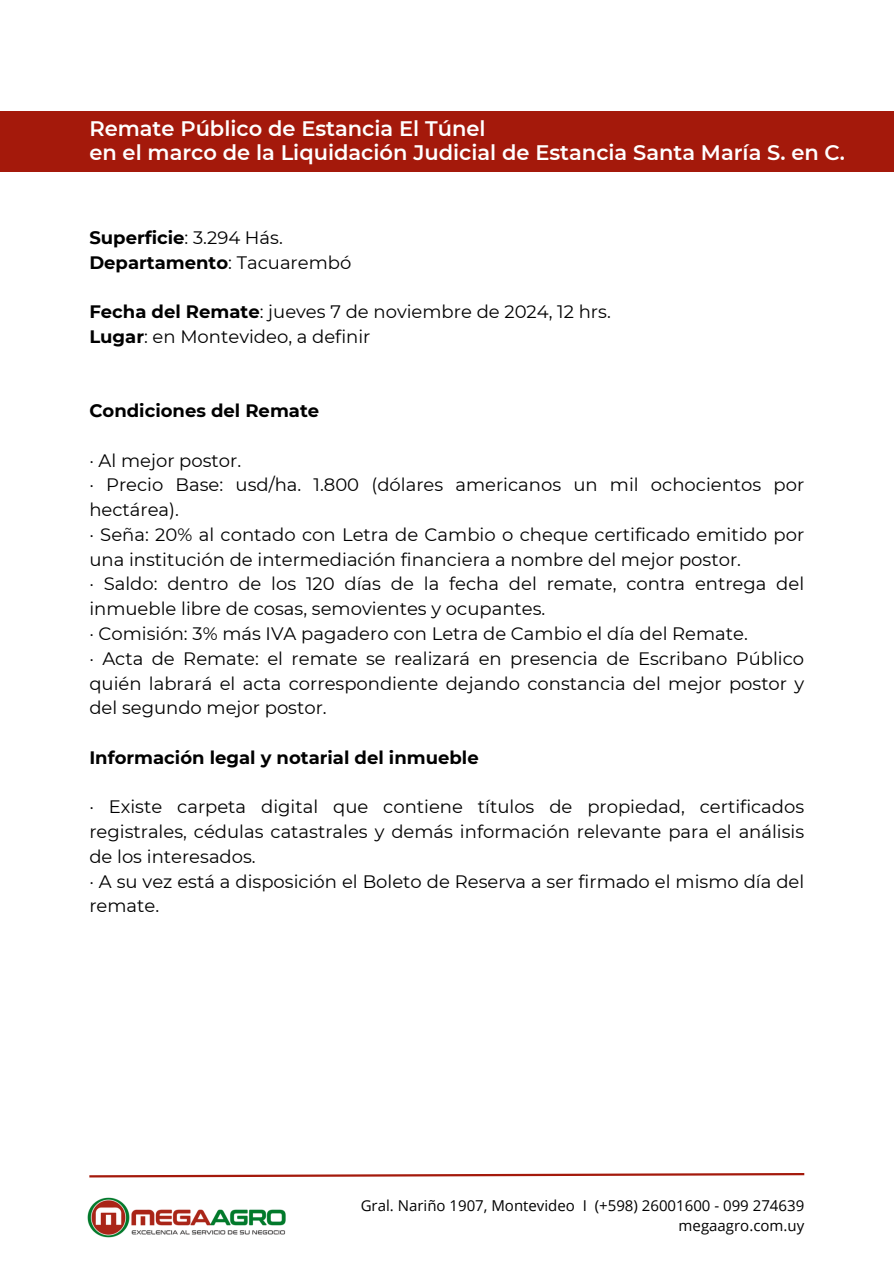
<style>
.page{position:relative;width:894px;height:1264px;background:#fff}
.page>*{position:absolute;margin:0;border:0;box-sizing:border-box;transform-origin:0 0}
.t1{font:600 21px/24.8px "Montserrat";color:#fff}
.t2{font:18px/24.8px "Montserrat";color:#000}
.t3{font:700 18px/24.8px "Montserrat";color:#000}
.t4{font:15px/20.2px "Open Sans";color:#000;text-align:right}
.s1{font-weight:400}
.s2{font-weight:700}
</style>
<div class="page">
<div style="left:0;top:111px;width:893px;height:60px;background:#a4190b"></div>
<svg style="left:89px;top:1173px;width:716px;height:5px"></svg>
<img style="left:87px;top:1197px;width:199px;height:41px">
<h3 class="t1" style="left:89px;top:116px;width:757px">Remate Público de Estancia El Túnel<br>en el marco de la Liquidación Judicial de Estancia Santa María S. en C.</h3>
<h1 class="t3" style="left:89px;top:225px;width:263px">Superficie<span class="s1">: 3.294 Hás.<br></span>Departamento<span class="s1">: Tacuarembó</span></h1>
<h3 class="t2" style="left:89px;top:299px;width:523px"><span class="s2">Fecha del Remate</span>: jueves 7 de noviembre de 2024, 12 hrs.<br><span class="s2">Lugar</span>: en Montevideo, a definir</h3>
<h3 class="t3" style="left:89px;top:398px;width:231px">Condiciones del Remate</h3>
<h2 class="t2" style="left:89px;top:448px;width:716px">· Al mejor postor.<br>· Precio Base: usd/ha. 1.800 (dólares americanos un mil ochocientos por hectárea).<br>· Seña: 20% al contado con Letra de Cambio o cheque certificado emitido por una institución de intermediación financiera a nombre del mejor postor.<br>· Saldo: dentro de los 120 días de la fecha del remate, contra entrega del inmueble libre de cosas, semovientes y ocupantes.<br>· Comisión: 3% más IVA pagadero con Letra de Cambio el día del Remate.<br>· Acta de Remate: el remate se realizará en presencia de Escribano Público quién labrará el acta correspondiente dejando constancia del mejor postor y del segundo mejor postor.</h2>
<h3 class="t3" style="left:89px;top:745px;width:391px">Información legal y notarial del inmueble</h3>
<h2 class="t2" style="left:89px;top:794px;width:716px">· Existe carpeta digital que contiene títulos de propiedad, certificados registrales, cédulas catastrales y demás información relevante para el análisis de los interesados.<br>· A su vez está a disposición el Boleto de Reserva a ser firmado el mismo día del remate.</h2>
<p class="t4" style="left:360px;top:1194px;width:445px">Gral. Nariño 1907, Montevideo I (+598) 26001600 - 099 274639 megaagro.com.uy</p>
</div>
